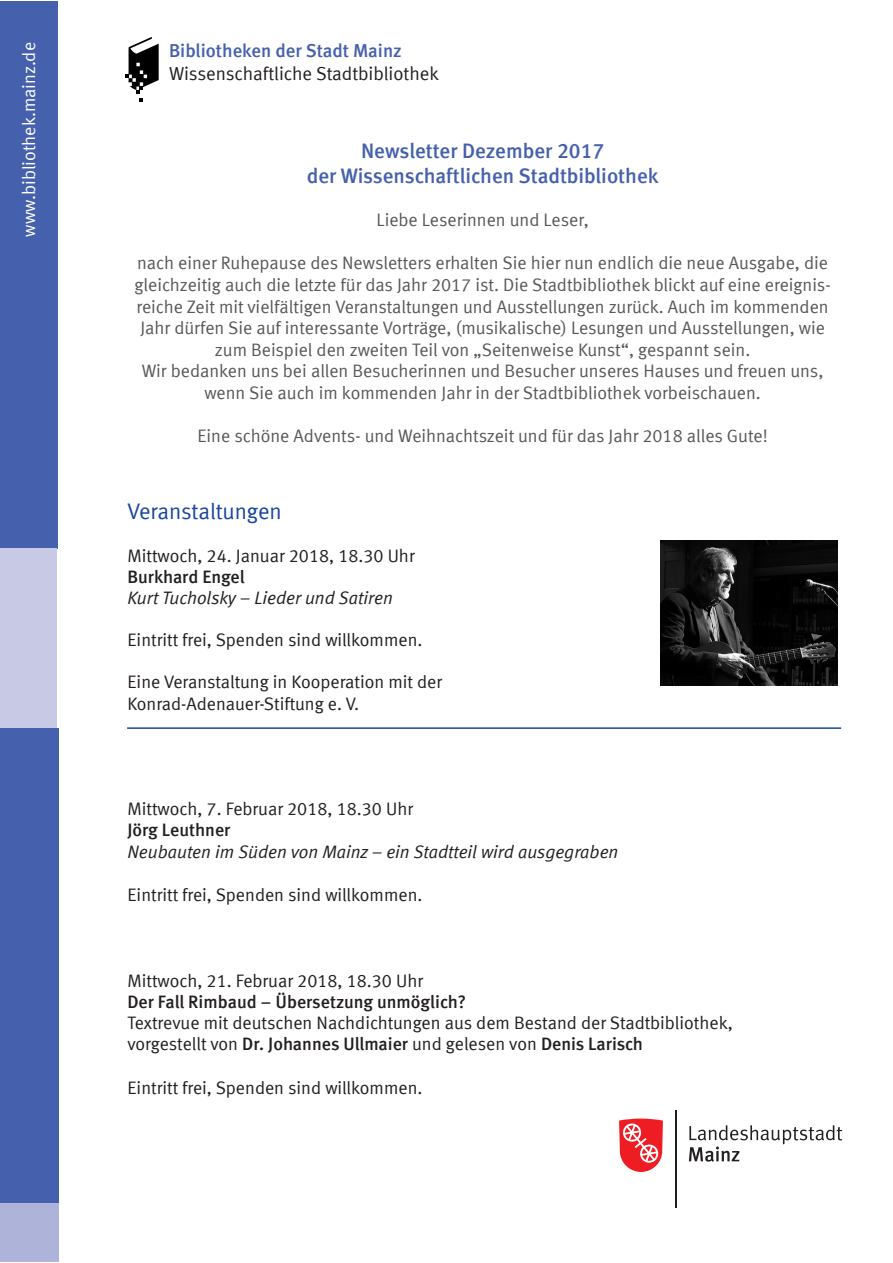
<style>
.page{position:relative;width:893px;height:1263px;background:#fff}
.page>*{position:absolute;margin:0;border:0;box-sizing:border-box;transform-origin:0 0}
.t1{font:22.5px "Mainz Meta";letter-spacing:-.005em;color:#18469d}
.t2{font:700 21px "Mainz Meta";color:#4560ac}
.t3{font:18.75px "Mainz Meta";color:#231f20}
.t4{font:700 18.75px "Mainz Meta";color:#4560ac}
.t5{font:18px/21.6px "Mainz Meta";color:#57585a;text-align:center}
.t6{font:18px "Mainz Meta";color:#231f20}
.t7{font:700 18px "Mainz Meta";color:#231f20}
.t8{font:italic 18px "Mainz Meta";color:#231f20}
.t9{font:18px "Mainz Meta";color:#fff}
.s1{font-weight:400}
</style>
<div class="page">
<div style="left:0;top:1px;width:58px;height:548px;background:#4560ac"></div>
<div style="left:1px;top:549px;width:56px;height:179px;background:#c7c9e5"></div>
<div style="left:0;top:1203px;width:58px;height:59px;background:#aeb3d9"></div>
<svg style="left:689px;top:1125px;width:153px;height:37px"></svg>
<hr style="left:675px;top:1110px;width:1px;height:98px;background:#231f20">
<svg style="left:619px;top:1118px;width:44px;height:54px"></svg>
<svg style="left:125px;top:37px;width:34px;height:64px"></svg>
<div style="left:0;top:728px;width:58px;height:475px;background:#4560ac"></div>
<hr style="left:127px;top:727px;width:714px;height:2px;background:#18469d">
<img style="left:661px;top:541px;width:177px;height:144px">
<p class="t9" style="left:19px;top:237px;width:196px;rotate:-90deg">www.bibliothek.mainz.de</p>
<p class="t4" style="left:169px;top:40px;width:234px">Bibliotheken der Stadt Mainz</p>
<p class="t3" style="left:169px;top:62px;width:271px">Wissenschaftliche Stadtbibliothek</p>
<p class="t2" style="left:361px;top:138px;width:245px">Newsletter Dezember 2017</p>
<p class="t2" style="left:307px;top:163px;width:353px">der Wissenschaftlichen Stadtbibliothek</p>
<p class="t5" style="left:377px;top:209px;width:214px">Liebe Leserinnen und Leser,</p>
<p class="t5" style="left:135px;top:252px;width:698px">nach einer Ruhepause des Newsletters erhalten Sie hier nun endlich die neue Ausgabe, die gleichzeitig auch die letzte für das Jahr 2017 ist. Die Stadtbibliothek blickt auf eine ereignis&shy;reiche Zeit mit vielfältigen Veranstaltungen und Ausstellungen zurück. Auch im kommenden Jahr dürfen Sie auf interessante Vorträge, (musikalische) Lesungen und Ausstellungen, wie zum Beispiel den zweiten Teil von „Seitenweise Kunst“, gespannt sein.</p>
<p class="t5" style="left:142px;top:360px;width:683px">Wir bedanken uns bei allen Besucherinnen und Besucher unseres Hauses und freuen uns, wenn Sie auch im kommenden Jahr in der Stadtbibliothek vorbeischauen.</p>
<p class="t5" style="left:197px;top:425px;width:572px">Eine schöne Advents- und Weihnachtszeit und für das Jahr 2018 alles Gute!</p>
<p class="t1" style="left:127px;top:498px;width:156px">Veranstaltungen</p>
<p class="t6" style="left:127px;top:545px;width:289px">Mittwoch, 24. Januar 2018, 18.30 Uhr</p>
<p class="t7" style="left:127px;top:566px;width:119px">Burkhard Engel</p>
<p class="t8" style="left:127px;top:587px;width:267px">Kurt Tucholsky – Lieder und Satiren</p>
<p class="t6" style="left:127px;top:629px;width:297px">Eintritt frei, Spenden sind willkommen.</p>
<p class="t6" style="left:127px;top:672px;width:316px">Eine Veranstaltung in Kooperation mit der</p>
<p class="t6" style="left:127px;top:693px;width:233px">Konrad-Adenauer-Stiftung e. V.</p>
<p class="t6" style="left:127px;top:798px;width:287px">Mittwoch, 7. Februar 2018, 18.30 Uhr</p>
<p class="t7" style="left:127px;top:819px;width:104px">Jörg Leuthner</p>
<p class="t8" style="left:127px;top:841px;width:492px">Neubauten im Süden von Mainz – ein Stadtteil wird ausgegraben</p>
<p class="t6" style="left:127px;top:884px;width:297px">Eintritt frei, Spenden sind willkommen.</p>
<p class="t6" style="left:127px;top:970px;width:297px">Mittwoch, 21. Februar 2018, 18.30 Uhr</p>
<p class="t7" style="left:127px;top:991px;width:340px">Der Fall Rimbaud – Übersetzung unmöglich?</p>
<p class="t6" style="left:127px;top:1012px;width:607px">Textrevue mit deutschen Nachdichtungen aus dem Bestand der Stadtbibliothek,</p>
<p class="t7" style="left:127px;top:1033px;width:517px"><span class="s1">vorgestellt von</span> Dr. Johannes Ullmaier <span class="s1">und gelesen von</span> Denis Larisch</p>
<p class="t6" style="left:127px;top:1077px;width:297px">Eintritt frei, Spenden sind willkommen.</p>
</div>
